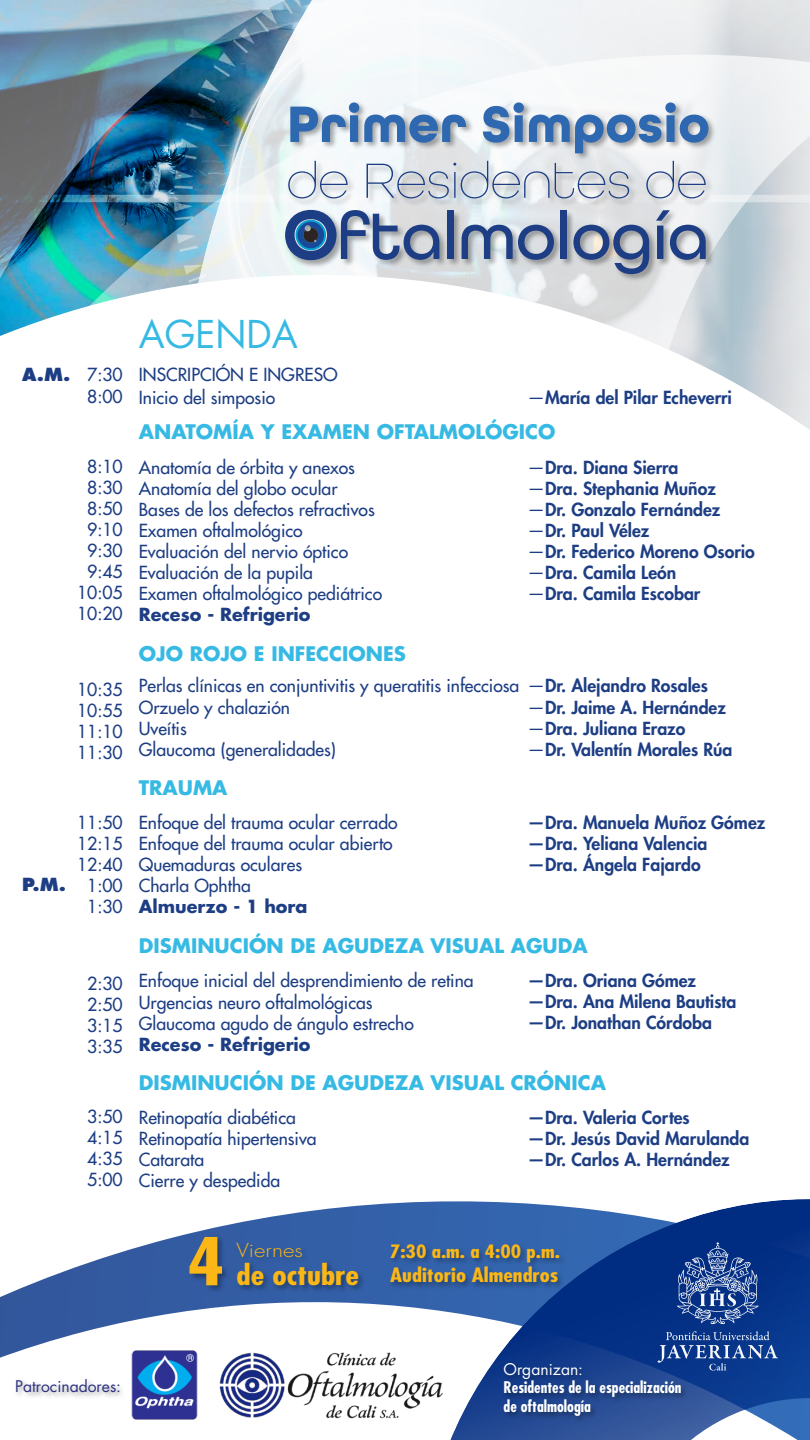
<style>
.page{position:relative;width:810px;height:1440px;background:#fff}
.page>*{position:absolute;margin:0;border:0;box-sizing:border-box;transform-origin:0 0}
.t1{font:500 67.65px "All Round Gothic";color:#1d3e84}
.t2{font:700 condensed 64.2px "Futura Std";color:#fab715;scale:1.19 1}
.t3{font:700 54px "All Round Gothic";color:#2d68b0}
.t4{font:52.12px "All Round Gothic X Lig";color:#1d3e84}
.t5{font:37.28px "Futura Std";color:#36bae4}
.t6{font:700 condensed 27.53px "Futura Std";color:#fab715;scale:1.19 1}
.t7{font:700 19.58px "Futura Std";color:#36bae4}
.t8{font:700 condensed 19.27px "Futura Std";color:#fab715;scale:1.19 1}
.t9{font:300 18.83px "Futura Std";color:#fab715;scale:1.19 1}
.t10{font:700 condensed 17.85px "Futura Std";color:#fab715;scale:1.19 1}
.t11{font:500 17.55px/21.1px "Futura Std";color:#1d3e84}
.t12{font:800 17.55px/21.1px "Futura Std";color:#1d3e84}
.t13{font:700 17.55px "Futura Std";color:#1d3e84}
.t14{font:800 17.55px "Futura Std";color:#1d3e84}
.t15{font:700 condensed 15.67px/18.8px "Futura Std";color:#fff}
.t16{font:15.67px "Futura Std";color:#2c3180}
.t17{font:15.67px "Futura Std";color:#fff}
.s1{font-weight:500}
</style>
<div class="page">
<img style="left:0;top:0;width:810px;height:430px">
<img style="left:281px;top:94px;width:440px;height:192px">
<svg style="left:285px;top:210px;width:52px;height:50px"></svg>
<svg style="left:0;top:1202px;width:421px;height:156px"></svg>
<svg style="left:421px;top:1199px;width:389px;height:241px"></svg>
<svg style="left:595px;top:1242px;width:215px;height:198px"></svg>
<img style="left:500px;top:1358px;width:208px;height:72px">
<img style="left:183px;top:1228px;width:186px;height:84px">
<img style="left:386px;top:1240px;width:184px;height:58px">
<img style="left:126px;top:1346px;width:77px;height:74px">
<img style="left:217px;top:1350px;width:226px;height:70px">
<h3 class="t3" style="left:287px;top:92px;width:425px">Primer Simposio</h3>
<h3 class="t4" style="left:287px;top:150px;width:422px">de Residentes de</h3>
<h1 class="t1" style="left:285px;top:196px;width:426px">Oftalmología</h1>
<p class="t14" style="left:22px;top:363px;width:50px">A.M.</p>
<p class="t14" style="left:22px;top:874px;width:46px">P.M.</p>
<h3 class="t5" style="left:139px;top:310px;width:160px">AGENDA</h3>
<p class="t11" style="left:87px;top:365px;width:252px">7:30 INSCRIPCIÓN E INGRESO<br>8:00</p>
<p class="t11" style="left:139px;top:387px;width:138px">Inicio del simposio</p>
<p class="t12" style="left:528px;top:387px;width:206px"><span class="s1">—</span>María del Pilar Echeverri</p>
<p class="t11" style="left:77px;top:456px;width:47px;text-align:center">8:10<br>8:30<br>8:50<br>9:10<br>9:30<br>9:45<br>10:05<br>10:20</p>
<p class="t11" style="left:77px;top:679px;width:47px;text-align:justify">10:35<br>10:55<br>11:10<br>11:30</p>
<p class="t11" style="left:77px;top:812px;width:47px;text-align:center">11:50<br>12:15<br>12:40<br>1:00<br>1:30</p>
<p class="t11" style="left:87px;top:973px;width:37px;text-align:justify">2:30<br>2:50<br>3:15<br>3:35</p>
<p class="t11" style="left:87px;top:1106px;width:37px;text-align:justify">3:50<br>4:15<br>4:35<br>5:00</p>
<p class="t7" style="left:139px;top:418px;width:418px">ANATOMÍA Y EXAMEN OFTALMOLÓGICO</p>
<p class="t11" style="left:139px;top:457px;width:245px">Anatomía de órbita y anexos<br>Anatomía del globo ocular<br>Bases de los defectos refractivos<br>Examen oftalmológico<br>Evaluación del nervio óptico<br>Evaluación de la pupila<br>Examen oftalmológico pediátrico</p>
<p class="t13" style="left:139px;top:603px;width:173px">Receso - Refrigerio</p>
<p class="t12" style="left:528px;top:457px;width:229px"><span class="s1">—</span>Dra. Diana Sierra<br><span class="s1">—</span>Dra. Stephania Muñoz <span class="s1">—</span>Dr. Gonzalo Fernández <span class="s1">—</span>Dr. Paul Vélez<br><span class="s1">—</span>Dr. Federico Moreno Osorio <span class="s1">—</span>Dra. Camila León<br><span class="s1">—</span>Dra. Camila Escobar</p>
<p class="t7" style="left:139px;top:641px;width:268px">OJO ROJO E INFECCIONES</p>
<p class="t11" style="left:139px;top:676px;width:382px">Perlas clínicas en conjuntivitis y queratitis infecciosa<br>Orzuelo y chalazión<br>Uveítis<br>Glaucoma (generalidades)</p>
<p class="t12" style="left:528px;top:675px;width:206px"><span class="s1">—</span>Dr. Alejandro Rosales <span class="s1">—</span>Dr. Jaime A. Hernández <span class="s1">—</span>Dra. Juliana Erazo<br><span class="s1">—</span>Dr. Valentín Morales Rúa</p>
<p class="t7" style="left:139px;top:774px;width:90px">TRAUMA</p>
<p class="t12" style="left:528px;top:812px;width:239px">—Dra. Manuela Muñoz Gómez —Dra. Yeliana Valencia<br>—Dra. Ángela Fajardo</p>
<p class="t11" style="left:139px;top:812px;width:260px">Enfoque del trauma ocular cerrado<br>Enfoque del trauma ocular abierto<br>Quemaduras oculares<br>Charla Ophtha</p>
<p class="t13" style="left:139px;top:895px;width:170px">Almuerzo - 1 hora</p>
<p class="t7" style="left:139px;top:933px;width:450px">DISMINUCIÓN DE AGUDEZA VISUAL AGUDA</p>
<p class="t11" style="left:139px;top:971px;width:336px">Enfoque inicial del desprendimiento de retina<br>Urgencias neuro oftalmológicas<br>Glaucoma agudo de ángulo estrecho</p>
<p class="t13" style="left:139px;top:1032px;width:173px">Receso - Refrigerio</p>
<p class="t12" style="left:528px;top:970px;width:210px">—Dra. Oriana Gómez —Dra. Ana Milena Bautista —Dr. Jonathan Córdoba</p>
<p class="t7" style="left:139px;top:1069px;width:469px">DISMINUCIÓN DE AGUDEZA VISUAL CRÓNICA</p>
<p class="t11" style="left:139px;top:1107px;width:179px">Retinopatía diabética<br>Retinopatía hipertensiva<br>Catarata<br>Cierre y despedida</p>
<p class="t12" style="left:528px;top:1107px;width:223px">—Dra. Valeria Cortes<br>—Dr. Jesús David Marulanda —Dr. Carlos A. Hernández</p>
<h2 class="t2" style="left:187px;top:1222px;width:33px">4</h2>
<p class="t9" style="left:237px;top:1239px;width:57px">Viernes</p>
<h3 class="t6" style="left:237px;top:1258px;width:105px">de octubre</h3>
<p class="t10" style="left:390px;top:1241px;width:144px">7:30 a.m. a 4:00 p.m.</p>
<p class="t8" style="left:390px;top:1263px;width:143px">Auditorio Almendros</p>
<p class="t16" style="left:15px;top:1376px;width:108px">Patrocinadores:</p>
<p class="t17" style="left:504px;top:1359px;width:81px">Organizan:</p>
<p class="t15" style="left:504px;top:1378px;width:180px">Residentes de la especialización de oftalmología</p>
</div>
